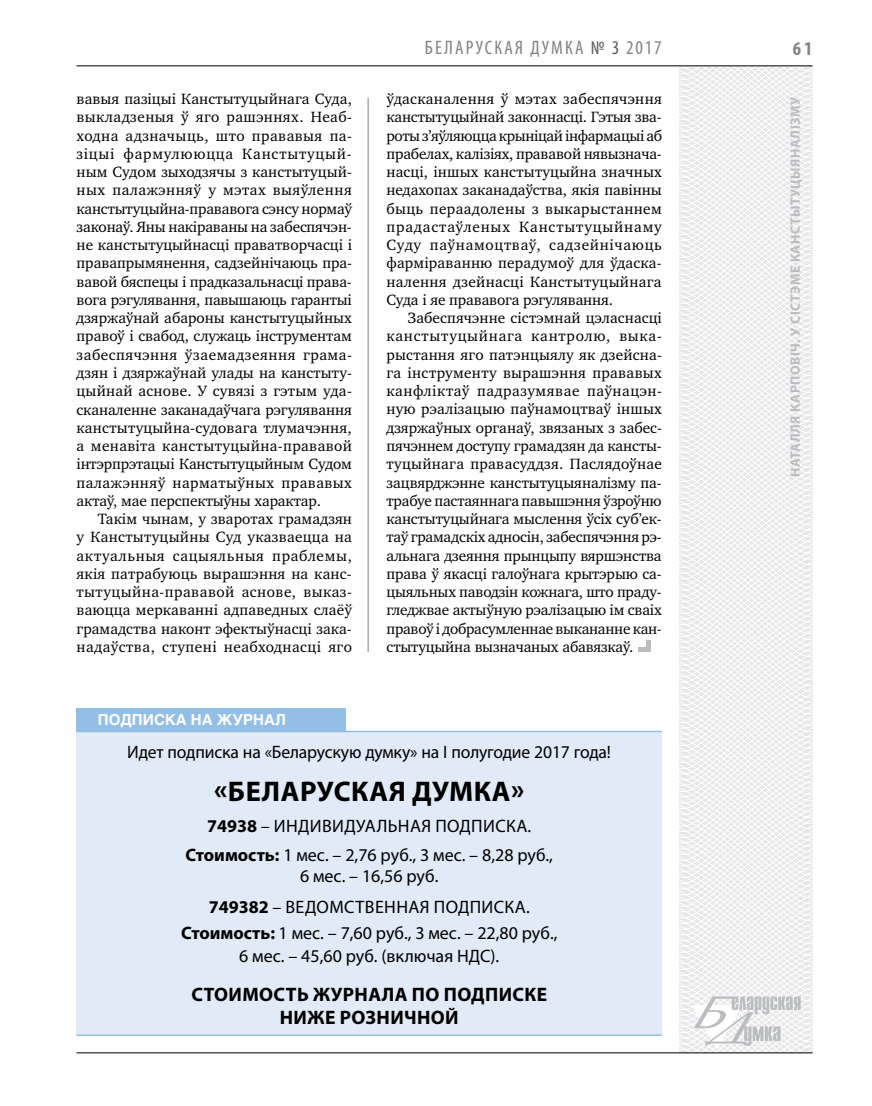
<style>
.page{position:relative;width:872px;height:1106px;background:#fff}
.page>*{position:absolute;margin:0;border:0;box-sizing:border-box;transform-origin:0 0}
.t1{font:700 28.5px "Myriad Pro";letter-spacing:.02em;color:#000}
.t2{font:700 19.5px/22.5px "Myriad Pro";letter-spacing:.02em;color:#000;text-align:center}
.t3{font:condensed 19.5px "Myriad Pro";letter-spacing:.105em;color:#808285}
.t4{font:700 condensed 19.5px "Myriad Pro";color:#808285}
.t5{font:18px/29.5px "Myriad Pro";color:#000;text-align:center}
.t6{font:18px/30.5px "Myriad Pro";letter-spacing:.02em;color:#000;text-align:center}
.t7{font:15.3px/18.3px "Charter C";color:#000;text-align:justify}
.t8{font:700 15px "Helios";color:#fff}
.t9{font:700 13.5px "Myriad Pro";letter-spacing:.04em;color:#bcbdc0}
.s1{color:#58595b}
.s2{font-weight:700}
</style>
<div class="page">
<svg style="left:621px;top:65px;width:192px;height:989px"></svg>
<svg style="left:691px;top:996px;width:109px;height:53px"></svg>
<hr style="left:77px;top:65px;width:735px;height:1px;background:#000">
<hr style="left:77px;top:1052px;width:735px;height:1px;background:#000">
<hr style="left:368px;top:98px;width:1px;height:554px;background:#808285">
<div style="left:77px;top:732px;width:584px;height:304px;background:#e1eaf7"></div>
<div style="left:77px;top:708px;width:269px;height:23px;background:#93bfe6"></div>
<hr style="left:77px;top:1034px;width:584px;height:2px;background:#93bfe6">
<hr style="left:77px;top:730px;width:585px;height:2px;background:#93bfe6">
<hr style="left:646px;top:640px;width:4px;height:12px;background:#bcbdc0">
<div style="left:638px;top:647px;width:12px;height:5px;background:#bcbdc0"></div>
<p class="t7" style="left:77px;top:90px;width:277px">вавыя пазіцыі Канстытуцыйнага Суда, выкладзеныя ў яго рашэннях. Неаб&shy;ходна адзначыць, што прававыя па&shy;зіцыі фармулююцца Канстытуцый&shy;ным Судом зыходзячы з канстытуцый&shy;ных палажэнняў у мэтах выяўлення канстытуцыйна-прававога сэнсу нормаў законаў. Яны накіраваны на забеспячэн&shy;не канстытуцыйнасці праватворчасці і правапрымянення, садзейнічаюць пра&shy;вавой бяспецы і прадказальнасці права&shy;вога рэгулявання, павышаюць гарантыі дзяржаўнай абароны канстытуцыйных правоў і свабод, служаць інструментам забеспячэння ўзаемадзеяння грама&shy;дзян і дзяржаўнай улады на канстыту&shy;цыйнай аснове. У сувязі з гэтым уда&shy;сканаленне заканадаўчага рэгулявання канстытуцыйна-судовага тлумачэння, а менавіта канстытуцыйна-прававой інтэрпрэтацыі Канстытуцыйным Судом палажэнняў нарматыўных прававых актаў, мае перспектыўны характар.</p>
<p class="t7" style="left:77px;top:510px;width:277px;text-indent:21px">Такім чынам, у зваротах грамадзян у Канстытуцыйны Суд указваецца на актуальныя сацыяльныя праблемы, якія патрабуюць вырашэння на канс&shy;тытуцыйна-прававой аснове, выказ&shy;ваюцца меркаванні адпаведных слаёў грамадства наконт эфектыўнасці зака&shy;надаўства, ступені неабходнасці яго</p>
<p class="t3" style="left:425px;top:36px;width:138px">БЕЛАРУСКА Я ДУМКА</p>
<p class="t3" style="left:591px;top:36px;width:72px"><span class="s1">№ 3</span> 2017</p>
<p class="t4" style="left:793px;top:37px;width:21px">61</p>
<p class="t7" style="left:386px;top:90px;width:277px">ўдасканалення ў мэтах забеспячэння канстытуцыйнай законнасці. Гэтыя зва&shy;роты з’яўляюцца крыніцай інфармацыі аб прабелах, калізіях, прававой нявызнача&shy;насці, іншых канстытуцыйна значных недахопах заканадаўства, якія павінны быць пераадолены з выкарыстаннем прадастаўленых Канстытуцыйнаму Суду паўнамоцтваў, садзейнічаюць фарміраванню перадумоў для ўдаска&shy;налення дзейнасці Канстытуцыйнага Суда і яе прававога рэгулявання.</p>
<p class="t7" style="left:386px;top:309px;width:277px;text-indent:21px">Забеспячэнне сістэмнай цэласнасці канстытуцыйнага кантролю, выка&shy;рыстання яго патэнцыялу як дзейсна&shy;га інструменту вырашэння прававых канфліктаў падразумявае паўнацэн&shy;ную рэалізацыю паўнамоцтваў іншых дзяржаўных органаў, звязаных з забес&shy;пячэннем доступу грамадзян да кансты&shy;туцыйнага правасуддзя. Паслядоўнае зацвярджэнне канстытуцыяналізму па&shy;трабуе пастаяннага павышэння ўзроўню канстытуцыйнага мыслення ўсіх суб’ек&shy;таў грамадскіх адносін, забеспячэння рэ&shy;альнага дзеяння прынцыпу вяршэнства права ў якасці галоўнага крытэрыю са&shy;цыяльных паводзін кожнага, што праду&shy;гледжвае актыўную рэалізацыю ім сваіх правоў і добрасумленнае выкананне кан&shy;стытуцыйна вызначаных абавязкаў.</p>
<p class="t9" style="left:786px;top:477px;width:381px;rotate:-90deg">Наталля Карповіч. У сістэме канстытуцыяналізму</p>
<p class="t8" style="left:98px;top:711px;width:190px">Подписка на журнал</p>
<p class="t5" style="left:127px;top:737px;width:485px">Идет подписка на «Беларускую думку» на І полугодие 2017 года!</p>
<h1 class="t1" style="left:214px;top:772px;width:312px">«Беларуская думка»</h1>
<p class="t5" style="left:185px;top:810px;width:369px"><span class="s2">74938</span> – инди видуальная подписка.<br><span class="s2">Стоимость:</span> 1 мес. – 2,76 руб., 3 мес. – 8,28 руб.,</p>
<p class="t6" style="left:209px;top:860px;width:322px">6 мес. – 16,56 руб.<br><span class="s2">749382</span> – ведомственная подписка.</p>
<p class="t5" style="left:181px;top:921px;width:378px;line-height:22.5px"><span class="s2">Стоимость:</span> 1 мес. – 7,60 руб., 3 мес. – 22,80 руб.,<br>6 мес. – 45,60 руб. (включая НДС).</p>
<p class="t2" style="left:191px;top:982px;width:357px">стоимость журнала по подписке ниже розничной</p>
</div>
